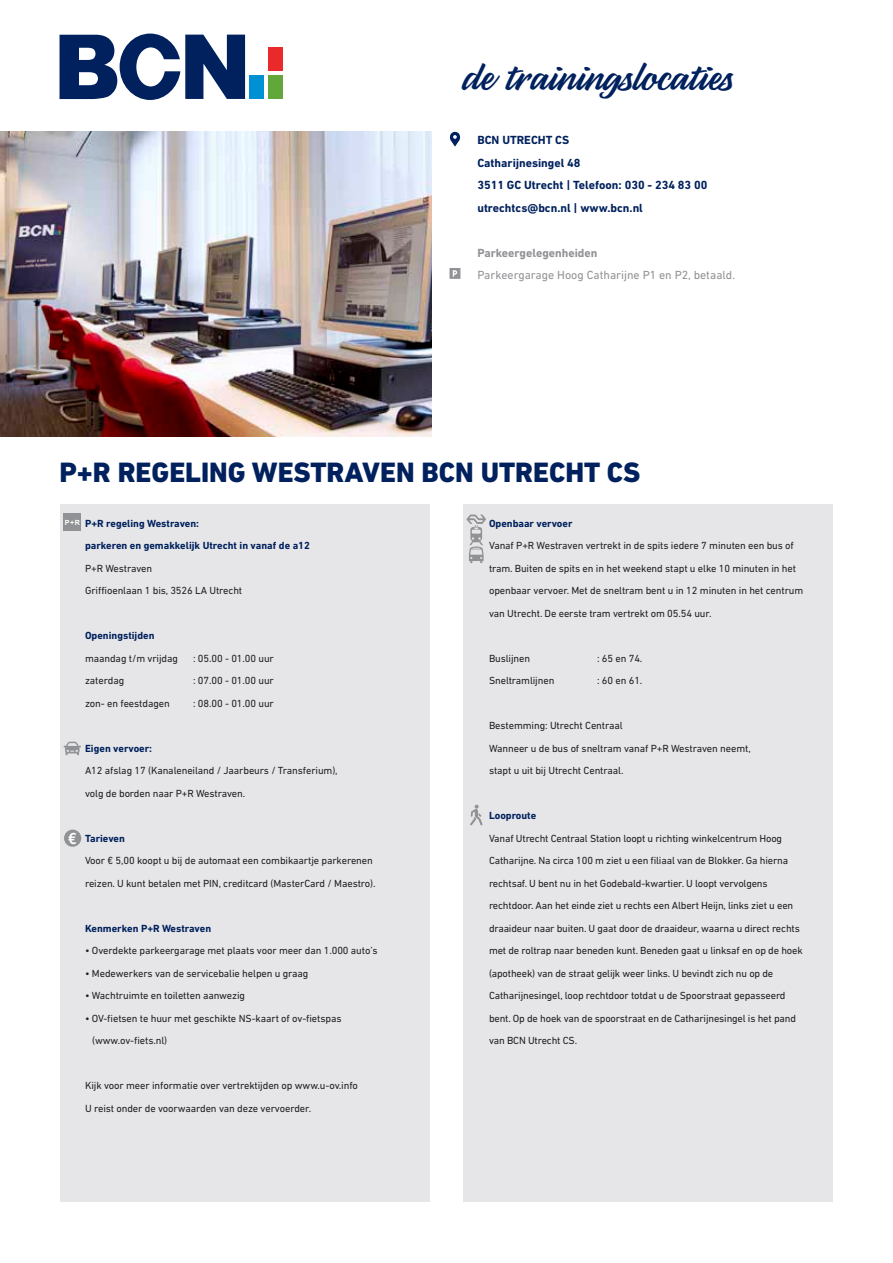
<style>
.page{position:relative;width:893px;height:1263px;background:#fff}
.page>*{position:absolute;margin:0;border:0;box-sizing:border-box;transform-origin:0 0}
.t1{font:45px "Parsley Script";color:#00215d}
.t2{font:800 28.5px "DIN Next LT Pro";color:#00215d}
.t3{font:15.15px "Bell Centennial Std Name Num";color:#fff}
.t4{font:700 12px/22.5px "DIN Next LT Pro";color:#00215d}
.t5{font:12px "DIN Next LT Pro";color:#919295}
.t6{font:700 12px "DIN Next LT Pro";color:#919295}
.t7{font:10.5px/22.5px "DIN Next LT Pro";letter-spacing:-.01em;color:#231f20}
.t8{font:700 10.5px/22.5px "DIN Next LT Pro";color:#00215d}
.t9{font:700 7.05px "Arial";color:#fff}
</style>
<div class="page">
<div style="left:60px;top:504px;width:369px;height:698px;background:#e6e6e8"></div>
<div style="left:463px;top:504px;width:370px;height:698px;background:#e6e6e8"></div>
<svg style="left:449px;top:132px;width:12px;height:15px"></svg>
<img style="left:0;top:132px;width:432px;height:304px">
<div style="left:268px;top:47px;width:15px;height:24px;background:#e9292a"></div>
<div style="left:268px;top:75px;width:15px;height:24px;background:#61a73a"></div>
<div style="left:249px;top:75px;width:15px;height:24px;background:#0090d4"></div>
<svg style="left:60px;top:34px;width:185px;height:66px"></svg>
<svg style="left:450px;top:268px;width:10px;height:11px"></svg>
<svg style="left:470px;top:805px;width:12px;height:20px"></svg>
<div style="left:64px;top:514px;width:17px;height:17px;background:#919295"></div>
<div style="left:64px;top:829px;width:17px;height:18px;background:#919295;border-radius:50%"></div>
<svg style="left:466px;top:514px;width:20px;height:49px"></svg>
<svg style="left:64px;top:742px;width:17px;height:13px"></svg>
<h1 class="t1" style="left:461px;top:54px;width:272px">de trainingslocaties</h1>
<p class="t4" style="left:477px;top:129px;width:231px">BCN UTRECHT CS<br>Catharijnesingel 48<br>3511 GC Utrecht | Telefoon: 030 - 234 83 00 utrechtcs@bcn.nl | www.bcn.nl</p>
<p class="t6" style="left:477px;top:245px;width:122px">Parkeergelegenheiden</p>
<p class="t5" style="left:477px;top:268px;width:259px">Parkeergarage Hoog Catharijne P1 en P2, betaald.</p>
<h2 class="t2" style="left:60px;top:455px;width:582px">P+R REGELING WESTRAVEN BCN UTRECHT CS</h2>
<p class="t8" style="left:85px;top:512px;width:226px">P+R regeling Westraven:<br>parkeren en gemakkelijk Utrecht in vanaf de a12</p>
<p class="t7" style="left:85px;top:557px;width:159px">P+R Westraven<br>Griffioenlaan 1 bis, 3526 LA Utrecht</p>
<p class="t8" style="left:85px;top:624px;width:71px">Openingstijden</p>
<p class="t7" style="left:85px;top:647px;width:95px">maandag t/m vrijdag</p>
<p class="t7" style="left:193px;top:647px;width:82px">: 05.00 - 01.00 uur</p>
<p class="t7" style="left:85px;top:669px;width:41px">zaterdag</p>
<p class="t7" style="left:193px;top:669px;width:82px">: 07.00 - 01.00 uur</p>
<p class="t7" style="left:85px;top:692px;width:86px">zon- en feestdagen</p>
<p class="t7" style="left:193px;top:692px;width:82px">: 08.00 - 01.00 uur</p>
<p class="t8" style="left:85px;top:737px;width:69px">Eigen vervoer:</p>
<p class="t7" style="left:85px;top:759px;width:254px">A12 afslag 17 (Kanaleneiland / Jaarbeurs / Transferium), volg de borden naar P+R Westraven.</p>
<p class="t8" style="left:85px;top:827px;width:41px">Tarieven</p>
<p class="t7" style="left:85px;top:849px;width:292px">Voor € 5,00 koopt u bij de automaat een combikaartje parkerenen reizen. U kunt betalen met PIN, creditcard (MasterCard / Maestro).</p>
<p class="t8" style="left:85px;top:917px;width:128px">Kenmerken P+R Westraven</p>
<p class="t7" style="left:85px;top:939px;width:294px">• Overdekte parkeergarage met plaats voor meer dan 1.000 auto’s</p>
<p class="t7" style="left:85px;top:962px;width:225px">• Medewerkers van de servicebalie helpen u graag</p>
<p class="t7" style="left:85px;top:984px;width:162px">• Wachtruimte en toiletten aanwezig</p>
<p class="t7" style="left:92px;top:1007px;width:251px;text-indent:-7px">• OV-fietsen te huur met geschikte NS-kaart of ov-fietspas (www.ov-fiets.nl)</p>
<p class="t7" style="left:85px;top:1074px;width:274px">Kijk voor meer informatie over vertrektijden op www.u-ov.info<br>U reist onder de voorwaarden van deze vervoerder.</p>
<p class="t9" style="left:65px;top:518px;width:16px">P + R</p>
<h3 class="t3" style="left:68px;top:829px;width:10px">€</h3>
<p class="t8" style="left:489px;top:512px;width:85px">Openbaar vervoer</p>
<p class="t7" style="left:489px;top:534px;width:316px">Vanaf P+R Westraven vertrekt in de spits iedere 7 minuten een bus of tram. Buiten de spits en in het weekend stapt u elke 10 minuten in het openbaar vervoer. Met de sneltram bent u in 12 minuten in het centrum van Utrecht. De eerste tram vertrekt om 05.54 uur.</p>
<p class="t7" style="left:489px;top:647px;width:43px">Buslijnen</p>
<p class="t7" style="left:597px;top:647px;width:47px">: 65 en 74.</p>
<p class="t7" style="left:489px;top:669px;width:67px">Sneltramlijnen</p>
<p class="t7" style="left:597px;top:669px;width:47px">: 60 en 61.</p>
<p class="t7" style="left:489px;top:714px;width:263px">Bestemming: Utrecht Centraal<br>Wanneer u de bus of sneltram vanaf P+R Westraven neemt, stapt u uit bij Utrecht Centraal.</p>
<p class="t8" style="left:489px;top:804px;width:49px">Looproute</p>
<p class="t7" style="left:489px;top:827px;width:315px">Vanaf Utrecht Centraal Station loopt u richting winkelcentrum Hoog Catharijne. Na circa 100 m ziet u een filiaal van de Blokker. Ga hierna rechtsaf. U bent nu in het Godebald-kwartier. U loopt vervolgens rechtdoor. Aan het einde ziet u rechts een Albert Heijn, links ziet u een draaideur naar buiten. U gaat door de draaideur, waarna u direct rechts met de roltrap naar beneden kunt. Beneden gaat u linksaf en op de hoek (apotheek) van de straat gelijk weer links. U bevindt zich nu op de Catharijnesingel, loop rechtdoor totdat u de Spoorstraat gepasseerd bent. Op de hoek van de spoorstraat en de Catharijnesingel is het pand van BCN Utrecht CS.</p>
</div>
